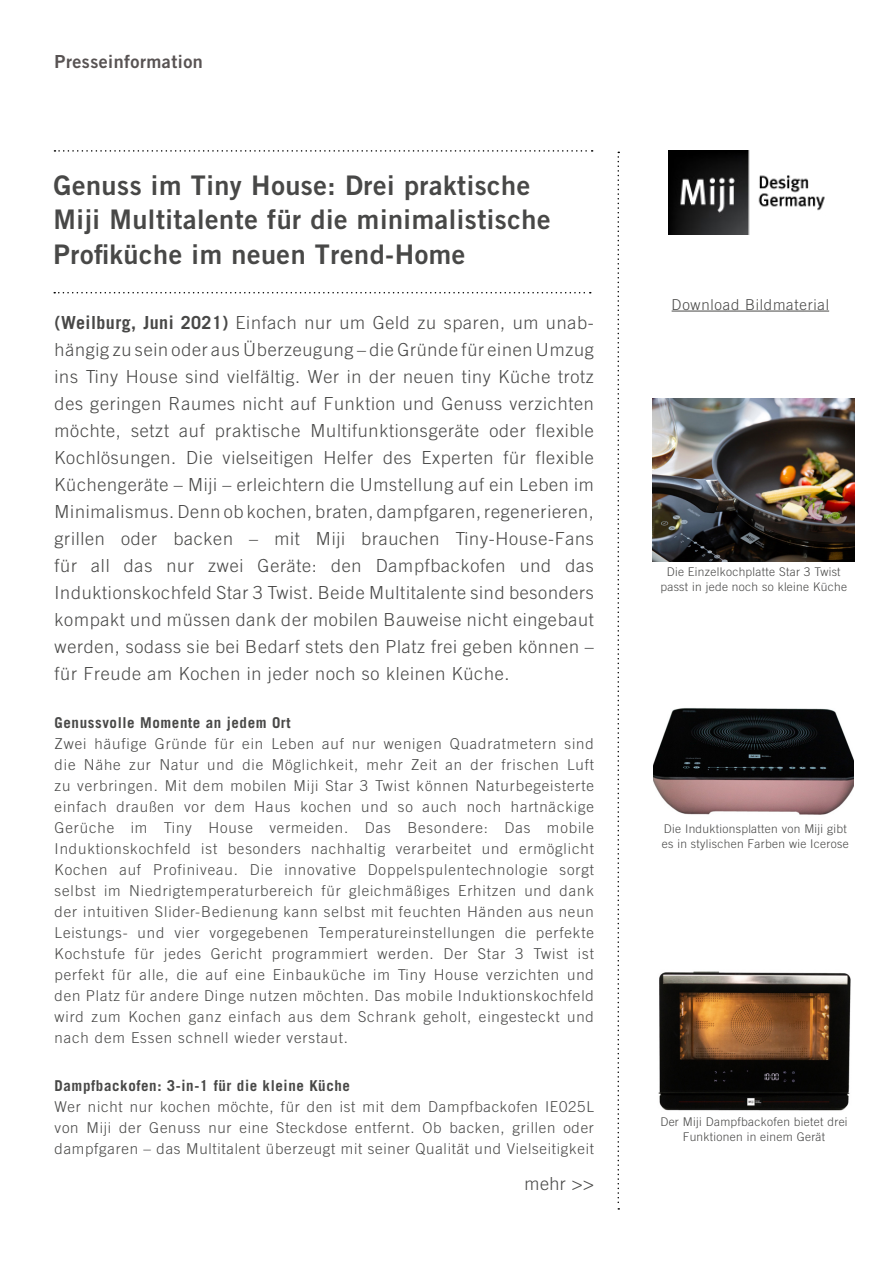
<style>
.page{position:relative;width:893px;height:1263px;background:#fff}
.page>*{position:absolute;margin:0;border:0;box-sizing:border-box;transform-origin:0 0}
.Überschrift_PM{font:27px/34.5px "Trade Gothic LT Bold Two";letter-spacing:.02em;color:#484847}
.Teaser_PM{font:300 18px/27px "Trade Gothic LT";letter-spacing:.04em;color:#484847;text-align:justify}
.t1{font:18px "Trade Gothic LT Bold Two";letter-spacing:.025em;color:#585353}
.Fließtext_PM{font:300 15px/21px "Trade Gothic LT";letter-spacing:.05em;color:#484847;text-align:justify}
.Teaser_PM-2{font:700 15px "Trade Gothic LT";letter-spacing:.04em;color:#484847}
.Boilerplate_PM{font:300 12px/15px "Trade Gothic LT";letter-spacing:.025em;color:#484847;text-align:center}
.s1{font-weight:700}
</style>
<div class="page">
<img style="left:668px;top:150px;width:157px;height:85px">
<svg style="left:54px;top:150px;width:539px;height:2px"></svg>
<svg style="left:54px;top:292px;width:537px;height:1px"></svg>
<svg style="left:617px;top:152px;width:2px;height:1057px"></svg>
<hr style="left:672px;top:311px;width:157px;height:1px;background:#484847">
<img style="left:653px;top:398px;width:202px;height:164px">
<img style="left:658px;top:971px;width:193px;height:140px">
<img style="left:654px;top:708px;width:200px;height:107px">
<p class="t1" style="left:55px;top:50px;width:150px">Presseinformation</p>
<p class="Überschrift_PM" style="left:53px;top:167px;width:499px">Genuss im Tiny House: Drei praktische<br>Miji Multitalente für die minimalistische<br>Profiküche im neuen Trend-Home</p>
<p class="Teaser_PM" style="left:55px;top:309px;width:541px"><span class="s1">(Weilburg, Juni 2021)</span> Einfach nur um Geld zu sparen, um unab&shy;hängig zu sein oder aus Überzeugung – die Gründe für einen Umzug ins Tiny House sind vielfältig. Wer in der neuen tiny Küche trotz des geringen Raumes nicht auf Funktion und Genuss verzichten möchte, setzt auf praktische Multifunktionsgeräte oder flexible Kochlösungen. Die vielseitigen Helfer des Experten für flexible Küchengeräte – Miji – erleichtern die Umstellung auf ein Leben im Minimalismus. Denn ob kochen, braten, dampfgaren, regenerieren, grillen oder backen – mit Miji brauchen Tiny-House-Fans für all das nur zwei Geräte: den Dampfbackofen und das Induktionskochfeld Star 3 Twist. Beide Multitalente sind besonders kompakt und müssen dank der mobilen Bauweise nicht eingebaut werden, sodass sie bei Bedarf stets den Platz frei geben können – für Freude am Kochen in jeder noch so kleinen Küche.</p>
<p class="Teaser_PM-2" style="left:55px;top:713px;width:238px">Genussvolle Momente an jedem Ort</p>
<p class="Fließtext_PM" style="left:55px;top:733px;width:541px">Zwei häufige Gründe für ein Leben auf nur wenigen Quadratmetern sind die Nähe zur Natur und die Möglichkeit, mehr Zeit an der frischen Luft zu verbringen. Mit dem mobilen Miji Star 3 Twist können Naturbegeisterte einfach draußen vor dem Haus kochen und so auch noch hartnäckige Gerüche im Tiny House vermeiden. Das Besondere: Das mobile Induktionskochfeld ist besonders nachhaltig verarbeitet und ermöglicht Kochen auf Profiniveau. Die innovative Doppelspulentechnologie sorgt selbst im Niedrigtemperaturbereich für gleichmäßiges Erhitzen und dank der intuitiven Slider-Bedienung kann selbst mit feuchten Händen aus neun Leistungs- und vier vorgegebenen Temperatureinstellungen die perfekte Kochstufe für jedes Gericht programmiert werden. Der Star 3 Twist ist perfekt für alle, die auf eine Einbauküche im Tiny House verzichten und den Platz für andere Dinge nutzen möchten. Das mobile Induktionskochfeld wird zum Kochen ganz einfach aus dem Schrank geholt, eingesteckt und nach dem Essen schnell wieder verstaut.</p>
<p class="Teaser_PM-2" style="left:55px;top:1076px;width:297px">Dampfbackofen: 3-in-1 für die kleine Küche</p>
<p class="Fließtext_PM" style="left:55px;top:1096px;width:541px">Wer nicht nur kochen möchte, für den ist mit dem Dampfbackofen IE025L von Miji der Genuss nur eine Steckdose entfernt. Ob backen, grillen oder dampfgaren – das Multitalent überzeugt mit seiner Qualität und Vielseitigkeit</p>
<p class="Teaser_PM" style="left:525px;top:1169px;width:71px">mehr &gt;&gt;</p>
<p class="Fließtext_PM" style="left:672px;top:293px;width:159px">Download Bildmaterial</p>
<p class="Boilerplate_PM" style="left:660px;top:564px;width:188px">Die Einzelkochplatte Star 3 Twist passt in jede noch so kleine Küche</p>
<p class="Boilerplate_PM" style="left:662px;top:821px;width:188px;text-align:left">Die Induktionsplatten von Miji gibt es in stylischen Farben wie Icerose</p>
<p class="Boilerplate_PM" style="left:660px;top:1114px;width:189px">Der Miji Dampfbackofen bietet drei<br>Funktionen in einem Gerät</p>
</div>
